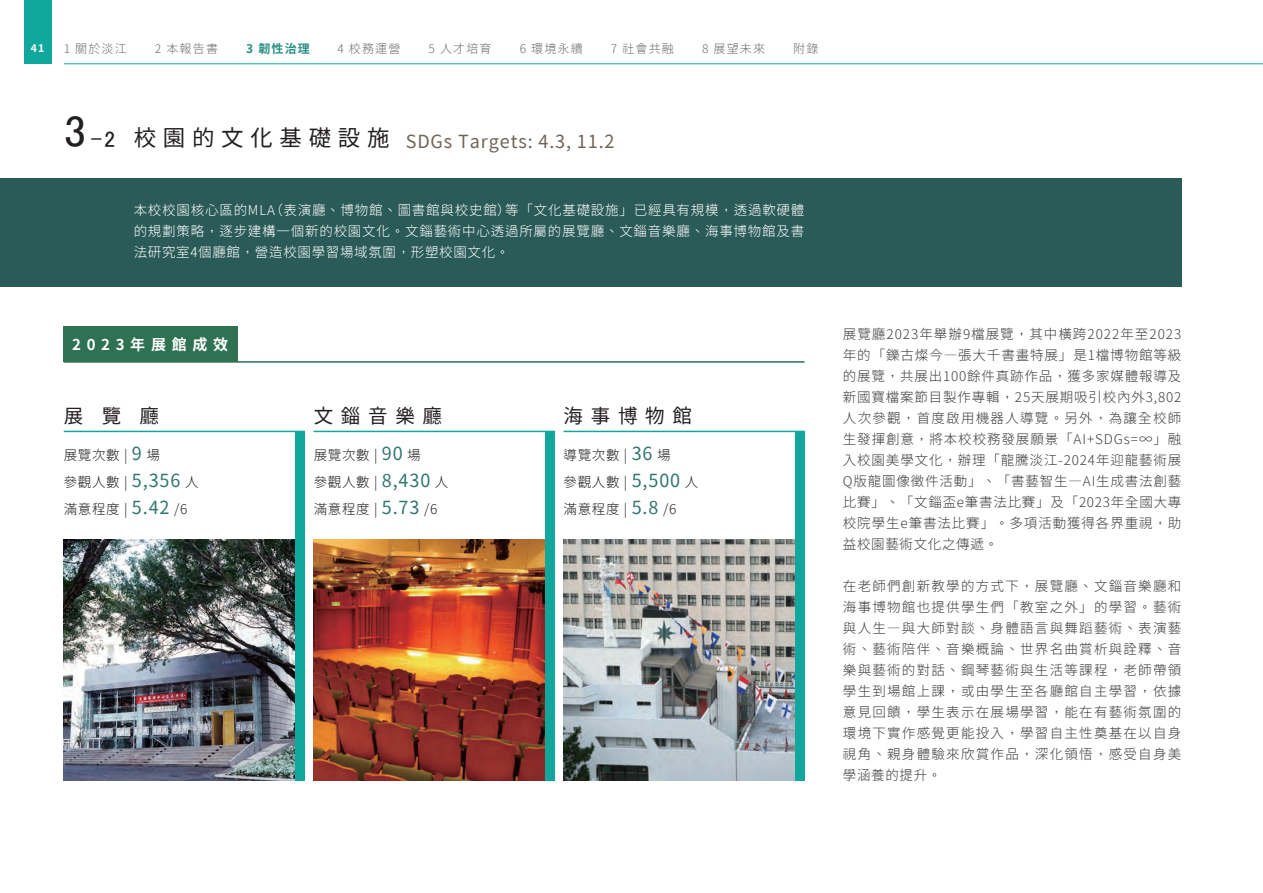
<style>
.page{position:relative;width:1263px;height:893px;background:#fff}
.page>*{position:absolute;margin:0;border:0;box-sizing:border-box;transform-origin:0 0}
.t1{font:22.5px "MS P Gothic";color:#231f20}
.t2{font:19.5px "Taipei Sans TC Beta";letter-spacing:.395em;color:#231f20}
.t3{font:18px "Taipei Sans TC Beta";letter-spacing:.05em;color:#716557}
.t4{font:700 15px "Taipei Sans TC Beta";letter-spacing:.38em;color:#fff}
.t5{font:300 13.5px/21px "Taipei Sans TC Beta";letter-spacing:.065em;color:#3e3e3f;text-align:justify}
.t6{font:300 13.5px/21px "Taipei Sans TC Beta";letter-spacing:.05em;color:#fff;text-align:justify}
.t7{font:300 13.5px/27px "Taipei Sans TC Beta";letter-spacing:.05em;color:#231f20}
.t8{font:300 12px "Taipei Sans TC Beta";letter-spacing:.1em;color:#6c6d70}
.t9{font:700 12px "Taipei Sans TC Beta";color:#299085}
.t10{font:700 10.5px "Taipei Sans TC Beta";color:#fff}
.s1{font-size:45px}
.s2{font-size:22.5px;color:#231f20}
.s3{font-weight:400;font-size:18px;color:#307773}
</style>
<div class="page">
<div style="left:0;top:178px;width:1181px;height:109px;background:#2a5b58"></div>
<div style="left:64px;top:327px;width:174px;height:35px;background:#2e7153"></div>
<div style="left:24px;top:0;width:27px;height:64px;background:#12a79d"></div>
<hr style="left:64px;top:63px;width:1199px;height:1px;background:#12a79d">
<img style="left:64px;top:539px;width:231px;height:241px">
<img style="left:314px;top:539px;width:231px;height:241px">
<img style="left:563px;top:539px;width:232px;height:241px">
<hr style="left:64px;top:431px;width:241px;height:1px;background:#12a79d">
<hr style="left:64px;top:361px;width:740px;height:2px;background:#2e7153">
<hr style="left:314px;top:431px;width:241px;height:1px;background:#12a79d">
<hr style="left:563px;top:431px;width:241px;height:1px;background:#12a79d">
<div style="left:295px;top:431px;width:10px;height:349px;background:#12a79d"></div>
<div style="left:545px;top:431px;width:10px;height:349px;background:#12a79d"></div>
<div style="left:795px;top:431px;width:9px;height:349px;background:#12a79d"></div>
<p class="t10" style="left:31px;top:42px;width:15px">41</p>
<p class="t8" style="left:64px;top:42px;width:65px">1 關於淡江</p>
<p class="t8" style="left:155px;top:42px;width:65px">2 本報告書</p>
<p class="t9" style="left:246px;top:42px;width:65px">3 韌性治理</p>
<p class="t8" style="left:337px;top:42px;width:65px">4 校務運營</p>
<p class="t8" style="left:428px;top:42px;width:65px">5 人才培育</p>
<p class="t8" style="left:520px;top:42px;width:65px">6 環境永續</p>
<p class="t8" style="left:611px;top:42px;width:65px">7 社會共融</p>
<p class="t8" style="left:702px;top:42px;width:65px">8 展望未來</p>
<p class="t8" style="left:793px;top:42px;width:27px">附錄</p>
<h1 class="t1" style="left:64px;top:128px;width:53px"><span class="s1">3</span>-2</h1>
<h3 class="t3" style="left:134px;top:131px;width:482px"><span class="s2">校園的文化基礎設施</span> SDGs Targets: 4.3, 11.2</h3>
<p class="t6" style="left:134px;top:200px;width:672px">本校校園核心區的MLA（表演廳、博物館、圖書館與校史館）等「文化基礎設施」已經具有規模，透過軟硬體的規劃策略，逐步建構一個新的校園文化。文錙藝術中心透過所屬的展覽廳、文錙音樂廳、海事博物館及書法研究室4個廳館，營造校園學習場域氛圍，形塑校園文化。</p>
<p class="t4" style="left:72px;top:336px;width:157px">2023年展館成效</p>
<h2 class="t2" style="left:64px;top:405px;width:97px">展覽廳</h2>
<p class="t7" style="left:64px;top:442px;width:136px">展覽次數 | <span class="s3">9</span> 場<br>參觀人數 | <span class="s3">5,356</span> 人滿意程度 | <span class="s3">5.42</span> /6</p>
<h2 class="t2" style="left:314px;top:405px;width:130px">文錙音樂廳</h2>
<p class="t7" style="left:314px;top:442px;width:136px">展覽次數 | <span class="s3">90</span> 場<br>參觀人數 | <span class="s3">8,430</span> 人滿意程度 | <span class="s3">5.73</span> /6</p>
<h2 class="t2" style="left:563px;top:405px;width:130px">海事博物館</h2>
<p class="t7" style="left:563px;top:442px;width:136px">導覽次數 | <span class="s3">36</span> 場<br>參觀人數 | <span class="s3">5,500</span> 人滿意程度 | <span class="s3">5.8</span> /6</p>
<p class="t5" style="left:843px;top:323px;width:340px">展覽廳2023年舉辦9檔展覽，其中橫跨2022年至2023年的「鑠古燦今―張大千書畫特展」是1檔博物館等級的展覽，共展出100餘件真跡作品，獲多家媒體報導及新國寶檔案節目製作專輯，25天展期吸引校內外3,802人次參觀，首度啟用機器人導覽。另外，為讓全校師生發揮創意，將本校校務發展願景「AI+SDGs=∞」融入校園美學文化，辦理「龍騰淡江-2024年迎龍藝術展Q版龍圖像徵件活動」、「書藝智生―AI生成書法創藝比賽」、「文錙盃e筆書法比賽」及「2023年全國大專校院學生e筆書法比賽」。多項活動獲得各界重視，助益校園藝術文化之傳遞。</p>
<p class="t5" style="left:843px;top:575px;width:340px">在老師們創新教學的方式下，展覽廳、文錙音樂廳和海事博物館也提供學生們「教室之外」的學習。藝術與人生―與大師對談、身體語言與舞蹈藝術、表演藝術、藝術陪伴、音樂概論、世界名曲賞析與詮釋、音樂與藝術的對話、鋼琴藝術與生活等課程，老師帶領學生到場館上課，或由學生至各廳館自主學習，依據意見回饋，學生表示在展場學習，能在有藝術氛圍的環境下實作感覺更能投入，學習自主性奠基在以自身視角、親身體驗來欣賞作品，深化領悟，感受自身美學涵養的提升。</p>
</div>
